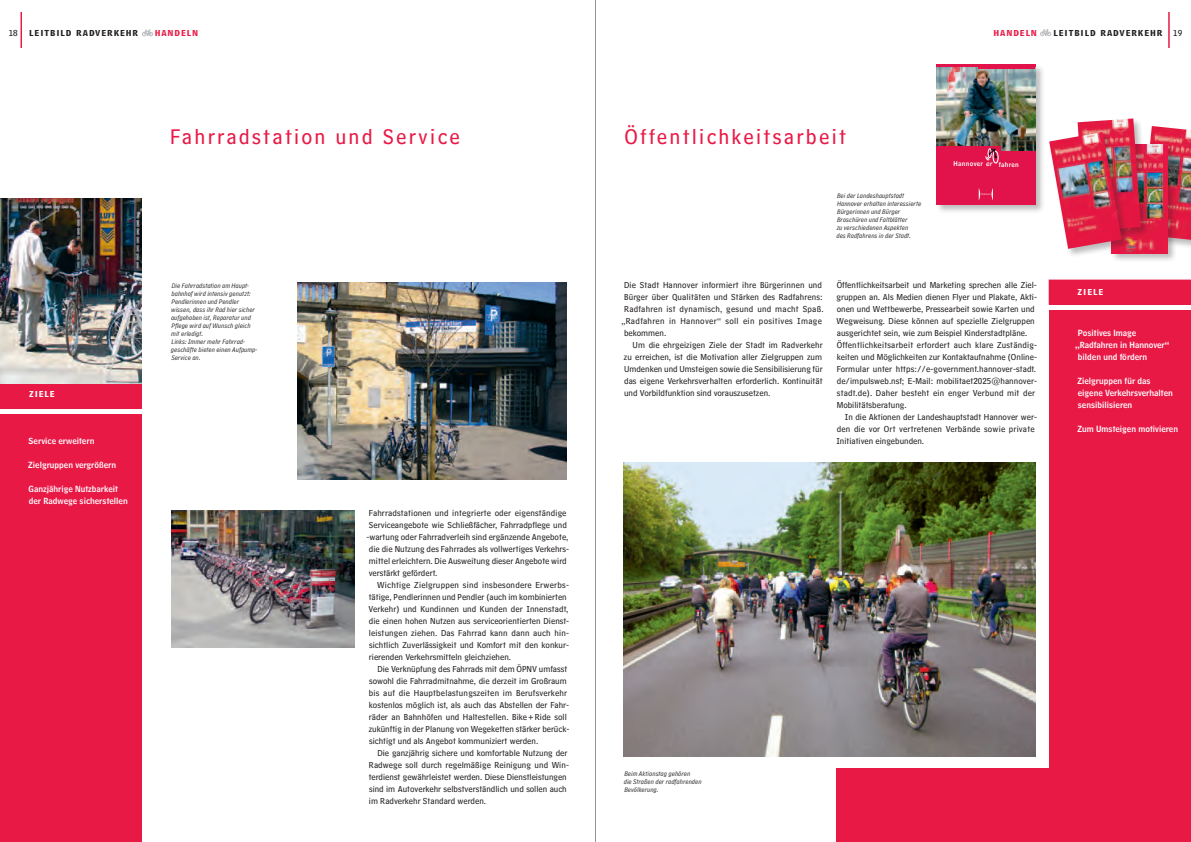
<style>
.page{position:relative;width:1191px;height:842px;background:#fff}
.page>*{position:absolute;margin:0;border:0;box-sizing:border-box;transform-origin:0 0}
.t1{font:22px "HM Text";letter-spacing:.1em;color:#e91946}
.t2{font:9px/12px "HM Text";color:#231f20}
.t3{font:9px "HM Text";letter-spacing:.035em;color:#231f20}
.t4{font:9px "HM Text";letter-spacing:.025em;color:#231f20}
.t5{font:9px "HM Big Caps";letter-spacing:.1em;color:#231f20}
.t6{font:9px "HM Big Caps";letter-spacing:.1em;color:#e91946}
.t7{font:9px "HM Big Caps";letter-spacing:.1em;color:#fff}
.t8{font:8.4px/12px "HM Headline";color:#fff}
.t9{font:italic 7px/8px "HM Comment";letter-spacing:.015em;color:#231f20}
.t10{font:6.5px "HM Headline";letter-spacing:.05em;color:#fff}
.s1{font-style:italic}
</style>
<div class="page">
<hr style="left:21px;top:12px;width:1px;height:36px;background:#e91946">
<hr style="left:1168px;top:12px;width:1px;height:36px;background:#e91946">
<img style="left:0;top:198px;width:142px;height:186px">
<img style="left:297px;top:282px;width:270px;height:198px">
<div style="left:0;top:414px;width:142px;height:428px;background:#e91946"></div>
<div style="left:1049px;top:310px;width:142px;height:494px;background:#e91946"></div>
<div style="left:0;top:384px;width:142px;height:24px;background:#e91946"></div>
<div style="left:1048px;top:280px;width:143px;height:25px;background:#e91946"></div>
<div style="left:836px;top:768px;width:355px;height:74px;background:#e91946"></div>
<img style="left:171px;top:511px;width:183px;height:137px">
<img style="left:624px;top:462px;width:411px;height:294px">
<div style="left:935px;top:63px;width:109px;height:151px;background:#231f20;opacity:.3"></div>
<div style="left:936px;top:84px;width:99px;height:120px;background:#e1134a"></div>
<img style="left:936px;top:67px;width:99px;height:83px">
<hr style="left:936px;top:64px;width:99px;height:3px;background:#e1134a">
<hr style="left:978px;top:65px;width:57px;height:4px;background:#e1134a">
<hr style="left:936px;top:146px;width:65px;height:4px;background:#e1134a">
<svg style="left:978px;top:188px;width:15px;height:12px"></svg>
<svg style="left:985px;top:148px;width:14px;height:16px"></svg>
<div style="left:1139px;top:125px;width:52px;height:124px;background:#231f20;opacity:.3"></div>
<img style="left:1149px;top:126px;width:42px;height:114px">
<div style="left:1110px;top:143px;width:66px;height:120px;background:#231f20;opacity:.3"></div>
<img style="left:1130px;top:144px;width:37px;height:109px">
<div style="left:1076px;top:117px;width:73px;height:123px;background:#231f20;opacity:.3"></div>
<img style="left:1077px;top:118px;width:63px;height:113px">
<div style="left:1047px;top:131px;width:83px;height:127px;background:#231f20;opacity:.3"></div>
<img style="left:1049px;top:132px;width:72px;height:117px">
<svg style="left:142px;top:29px;width:11px;height:7px"></svg>
<svg style="left:1040px;top:29px;width:11px;height:7px"></svg>
<hr style="left:595px;top:0;width:1px;height:842px;background:#939598">
<p class="t2" style="left:9px;top:26px;width:10px">18</p>
<p class="t2" style="left:1173px;top:26px;width:10px">19</p>
<p class="t5" style="left:29px;top:25px;width:110px">LEITBILD RADVERKEHR</p>
<p class="t6" style="left:155px;top:25px;width:45px">HANDELN</p>
<p class="t6" style="left:993px;top:25px;width:45px">HANDELN</p>
<p class="t5" style="left:1053px;top:25px;width:110px">LEITBILD RADVERKEHR</p>
<p class="t7" style="left:29px;top:386px;width:27px">ZIELE</p>
<p class="t8" style="left:29px;top:434px;width:67px">Service erweitern</p>
<p class="t8" style="left:28px;top:458px;width:89px">Zielgruppen vergrößern</p>
<p class="t8" style="left:29px;top:482px;width:101px">Ganzjährige Nutzbarkeit der Radwege sicherstellen</p>
<h1 class="t1" style="left:170px;top:117px;width:291px">Fahrradstation und Service</h1>
<h1 class="t1" style="left:624px;top:117px;width:223px">Öffentlichkeitsarbeit</h1>
<p class="t9" style="left:836px;top:190px;width:86px">Bei der Landeshauptstadt<br>Hannover erhalten interessierte<br>Bürgerinnen und Bürger<br>Broschüren und Faltblätter<br>zu verschiedenen Aspekten<br>des Radfahrens in der Stadt.</p>
<p class="t10" style="left:953px;top:158px;width:67px">Hannover <span class="s1">er</span> fahren</p>
<p class="t9" style="left:171px;top:281px;width:88px">Die Fahrradstation am Haupt&shy;bahnhof wird intensiv genutzt:<br>Pendlerinnen und Pendler wissen, dass ihr Rad hier sicher aufgehoben ist, Reparatur und<br>Pflege wird auf Wunsch gleich mit erledigt.<br>Links: Immer mehr Fahrrad&shy;geschäfte bieten einen Aufpump-<br>Service an.</p>
<p class="t2" style="left:366px;top:505px;width:204px">Fahrradstationen und integrierte oder eigenständige Serviceangebote wie Schließfächer, Fahrradpflege und -wartung oder Fahrradverleih sind ergänzende Angebote, die die Nutzung des Fahrrades als vollwertiges Verkehrs&shy;mittel erleichtern. Die Ausweitung dieser Angebote wird verstärkt gefördert.</p>
<p class="t2" style="left:368px;top:577px;width:202px;text-indent:9px">Wichtige Zielgruppen sind insbesondere Erwerbs&shy;tätige, Pendlerinnen und Pendler (auch im kombinierten Verkehr) und Kundinnen und Kunden der Innenstadt, die einen hohen Nutzen aus serviceorientierten Dienst&shy;leistungen ziehen. Das Fahrrad kann dann auch hin&shy;sichtlich Zuverlässigkeit und Komfort mit den konkur&shy;rierenden Verkehrsmitteln gleichziehen.</p>
<p class="t2" style="left:369px;top:661px;width:202px;text-indent:9px">Die Verknüpfung des Fahrrads mit dem ÖPNV umfasst sowohl die Fahrradmitnahme, die derzeit im Großraum bis auf die Hauptbelastungszeiten im Berufsverkehr kostenlos möglich ist, als auch das Abstellen der Fahr&shy;räder an Bahnhöfen und Haltestellen. Bike+Ride soll zukünftig in der Planung von Wegeketten stärker berück&shy;sichtigt und als Angebot kommuniziert werden.</p>
<p class="t2" style="left:369px;top:745px;width:202px;text-indent:9px">Die ganzjährig sichere und komfortable Nutzung der Radwege soll durch regelmäßige Reinigung und Win&shy;terdienst gewährleistet werden. Diese Dienstleistungen sind im Autoverkehr selbstverständlich und sollen auch im Radverkehr Standard werden.</p>
<p class="t2" style="left:624px;top:278px;width:199px">Die Stadt Hannover informiert ihre Bürgerinnen und</p>
<p class="t2" style="left:624px;top:290px;width:200px">Bürger über Qualitäten und Stärken des Radfahrens:</p>
<p class="t4" style="left:624px;top:301px;width:201px">Radfahren ist dynamisch, gesund und macht Spaß.</p>
<p class="t3" style="left:621px;top:313px;width:202px">„Radfahren in Hannover“ soll ein positives Image</p>
<p class="t2" style="left:624px;top:326px;width:44px">bekommen.</p>
<p class="t2" style="left:632px;top:338px;width:192px">Um die ehrgeizigen Ziele der Stadt im Radverkehr</p>
<p class="t2" style="left:624px;top:349px;width:200px">zu erreichen, ist die Motivation aller Zielgruppen zum</p>
<p class="t2" style="left:624px;top:361px;width:200px">Umdenken und Umsteigen sowie die Sensibilisierung für</p>
<p class="t2" style="left:624px;top:373px;width:200px">das eigene Verkehrsverhalten erforderlich. Kontinuität</p>
<p class="t2" style="left:624px;top:385px;width:148px">und Vorbildfunktion sind vorauszusetzen.</p>
<p class="t2" style="left:836px;top:278px;width:202px">Öffentlichkeitsarbeit und Marketing sprechen alle Ziel&shy;gruppen an. Als Medien dienen Flyer und Plakate, Akti&shy;onen und Wettbewerbe, Pressearbeit sowie Karten und Wegweisung. Diese können auf spezielle Zielgruppen ausgerichtet sein, wie zum Beispiel Kinderstadtpläne.<br>Öffentlichkeitsarbeit erfordert auch klare Zuständig&shy;keiten und Möglichkeiten zur Kontaktaufnahme (Online-Formular unter https://e-government.hannover-stadt. de/impulsweb.nsf; E-Mail: mobilitaet2025@hannover&shy;stadt.de). Daher besteht ein enger Verbund mit der Mobilitätsberatung.</p>
<p class="t2" style="left:836px;top:409px;width:202px;text-indent:9px">In die Aktionen der Landeshauptstadt Hannover wer&shy;den die vor Ort vertretenen Verbände sowie private<br>Initiativen eingebunden.</p>
<p class="t9" style="left:624px;top:769px;width:79px">Beim Aktionstag gehören<br>die Straßen der radfahrenden<br>Bevölkerung.</p>
<p class="t7" style="left:1077px;top:284px;width:27px">ZIELE</p>
<p class="t8" style="left:1077px;top:326px;width:60px">Positives Image</p>
<p class="t8" style="left:1075px;top:338px;width:96px">„Radfahren in Hannover“</p>
<p class="t8" style="left:1077px;top:350px;width:71px">bilden und fördern</p>
<p class="t8" style="left:1077px;top:374px;width:97px">Zielgruppen für das eigene Verkehrsverhalten sensibilisieren</p>
<p class="t8" style="left:1077px;top:422px;width:102px">Zum Umsteigen motivieren</p>
</div>
